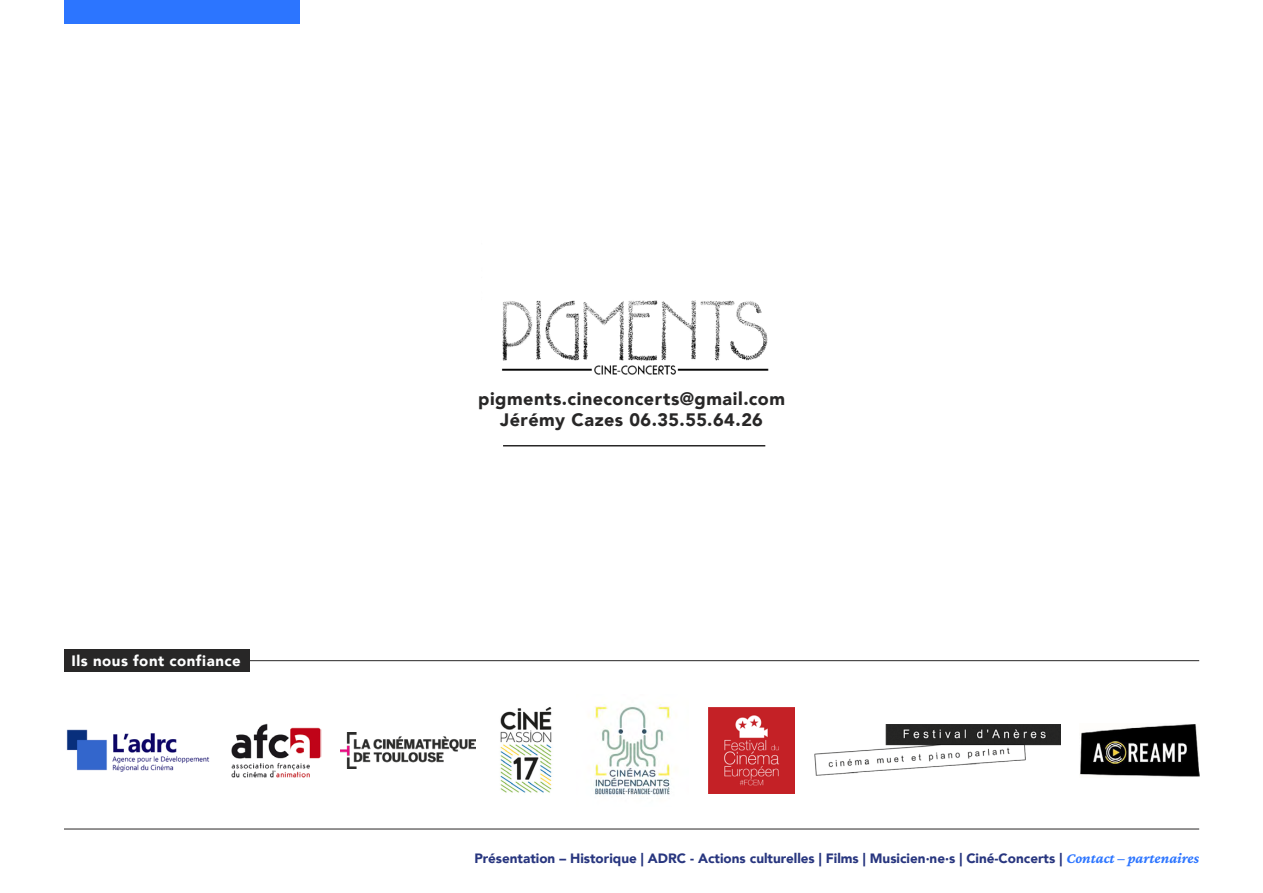
<style>
.page{position:relative;width:1263px;height:893px;background:#fff}
.page>*{position:absolute;margin:0;border:0;box-sizing:border-box;transform-origin:0 0}
.t1{font:900 18px/21.6px "Avenir";letter-spacing:.03em;color:#282727;text-align:center}
.t2{font:900 15px "Avenir";letter-spacing:.04em;color:#fff}
.t3{font:900 13.5px "Avenir";color:#28367f}
.s1{font-family:"Crimson Pro";font-weight:700;font-style:italic;font-size:15px;color:#2c75ff}
</style>
<div class="page">
<div style="left:64px;top:0;width:236px;height:23px;background:#2c75ff"></div>
<img style="left:501px;top:300px;width:268px;height:75px">
<hr style="left:503px;top:445px;width:262px;height:1px;background:#282727">
<img style="left:814px;top:725px;width:247px;height:51px">
<img style="left:340px;top:732px;width:135px;height:37px">
<img style="left:500px;top:707px;width:52px;height:86px">
<img style="left:1080px;top:724px;width:119px;height:53px">
<img style="left:708px;top:707px;width:86px;height:87px">
<img style="left:231px;top:724px;width:90px;height:53px">
<img style="left:66px;top:729px;width:144px;height:43px">
<hr style="left:64px;top:660px;width:1135px;height:1px;background:#282727">
<div style="left:64px;top:650px;width:186px;height:22px;background:#282727"></div>
<hr style="left:64px;top:829px;width:1135px;height:1px;background:#282727">
<img style="left:594px;top:704px;width:81px;height:91px">
<p class="t2" style="left:71px;top:648px;width:171px">Ils nous font confiance</p>
<h1 class="t1" style="left:478px;top:387px;width:308px">pigments.cineconcerts@gmail.com<br>Jérémy Cazes 06.35.55.64.26</h1>
<p class="t3" style="left:474px;top:847px;width:726px">Présentation – Historique | ADRC - Actions culturelles | Films | Musicien·ne·s | Ciné-Concerts | <span class="s1">Contact – partenaires</span></p>
</div>
